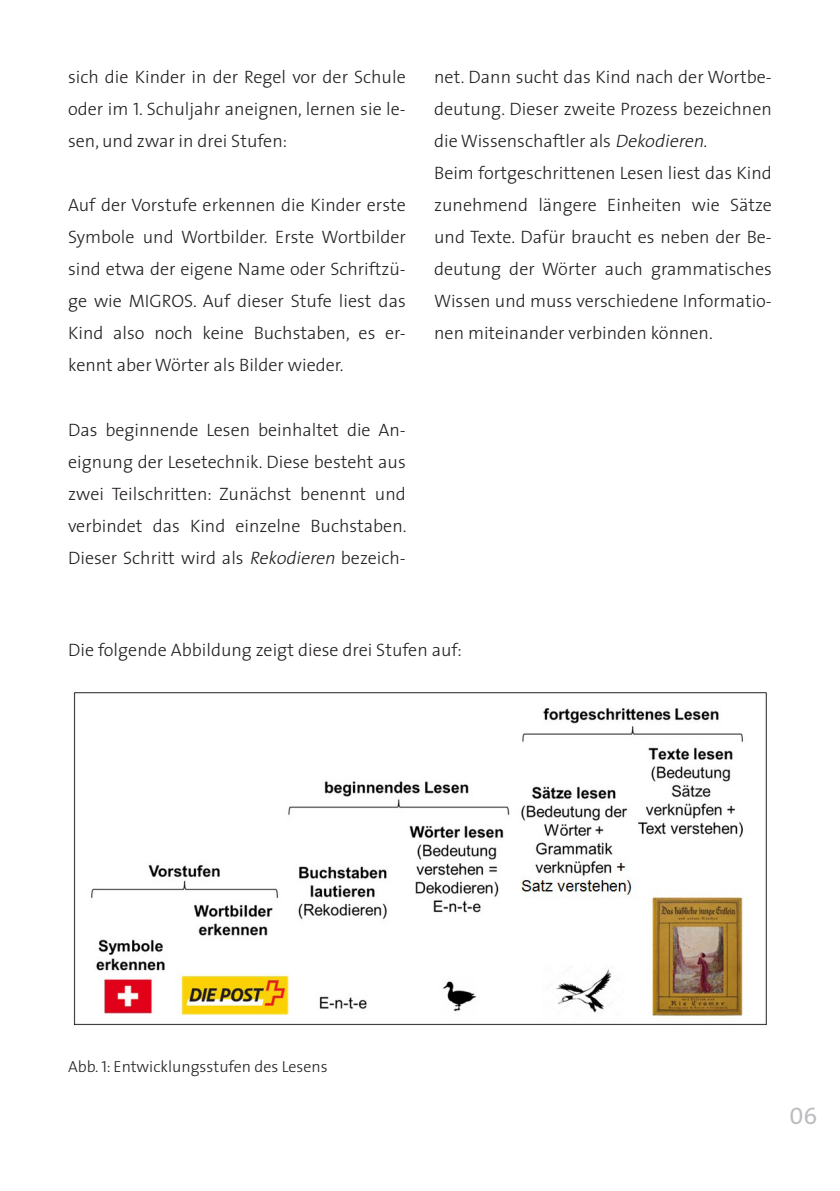
<style>
.page{position:relative;width:840px;height:1191px;background:#fff}
.page>*{position:absolute;margin:0;border:0;box-sizing:border-box;transform-origin:0 0}
.Klasse{font:24px "The Sans PHB";color:#bcbdc0}
.Fliesstext{font:300 18px/32px "The Sans PHB";color:#231f20;text-align:justify}
.Bildunterschrift{font:300 16px "The Sans PHB";color:#231f20}
.s1{font-style:italic}
</style>
<div class="page">
<img style="left:73px;top:692px;width:694px;height:334px">
<p class="Fliesstext" style="left:68px;top:61px;width:339px">sich die Kinder in der Regel vor der Schule oder im 1. Schuljahr aneignen, lernen sie le&shy;sen, und zwar in drei Stufen:</p>
<p class="Fliesstext" style="left:68px;top:189px;width:339px">Auf der Vorstufe erkennen die Kinder erste Symbole und Wortbilder. Erste Wortbilder sind etwa der eigene Name oder Schriftzü&shy;ge wie MIGROS. Auf dieser Stufe liest das Kind also noch keine Buchstaben, es er&shy;kennt aber Wörter als Bilder wieder.</p>
<p class="Fliesstext" style="left:68px;top:413px;width:340px">Das beginnende Lesen beinhaltet die An&shy;eignung der Lesetechnik. Diese besteht aus zwei Teilschritten: Zunächst benennt und verbindet das Kind einzelne Buchstaben.<br>Dieser Schritt wird als <span class="s1">Rekodieren</span> bezeich-</p>
<p class="Fliesstext" style="left:434px;top:61px;width:339px">net. Dann sucht das Kind nach der Wortbe&shy;deutung. Dieser zweite Prozess bezeichnen die Wissenschaftler als <span class="s1">Dekodieren</span>.</p>
<p class="Fliesstext" style="left:434px;top:157px;width:339px">Beim fortgeschrittenen Lesen liest das Kind zunehmend längere Einheiten wie Sätze und Texte. Dafür braucht es neben der Be&shy;deutung der Wörter auch grammatisches Wissen und muss verschiedene Informatio&shy;nen miteinander verbinden können.</p>
<p class="Fliesstext" style="left:68px;top:633px;width:395px">Die folgende Abbildung zeigt diese drei Stufen auf:</p>
<p class="Bildunterschrift" style="left:68px;top:1053px;width:261px">Abb. 1: Entwicklungsstufen des Lesens</p>
<p class="Klasse" style="left:789px;top:1095px;width:29px">06</p>
</div>
